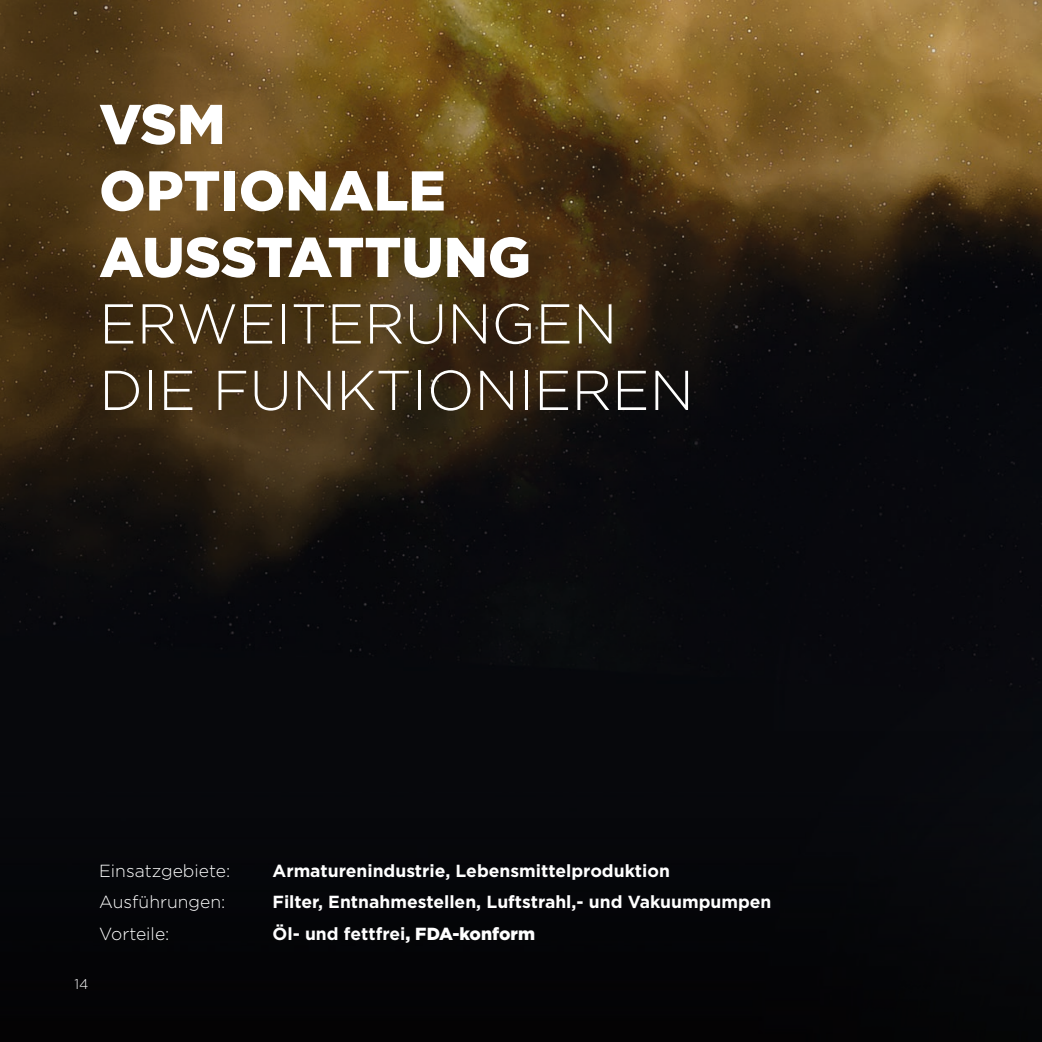
<style>
.page{position:relative;width:1042px;height:1042px;background:#fff}
.page>*{position:absolute;margin:0;border:0;box-sizing:border-box;transform-origin:0 0}
.t1{font:300 56px/66.5px "Gotham";color:#fff}
.t2{font:900 56px/66.5px "Gotham";color:#fff}
.t3{font:700 17.5px "Gotham";color:#fff}
.t4{font:300 17.5px "Gotham";color:#fff}
.t5{font:300 14px "Gotham";color:#fff}
.s1{font-weight:900}
</style>
<div class="page">
<img style="left:0;top:0;width:1042px;height:1042px">
<h1 class="t2" style="left:99px;top:90px;width:433px">VSM<br>OPTIONALE<br>AUSSTATTUNG</h1>
<h1 class="t1" style="left:99px;top:289px;width:596px">ERWEITERUNGEN<br>DIE FUNKTIONIEREN</h1>
<p class="t4" style="left:99px;top:859px;width:132px">Einsatzgebiete:</p>
<p class="t3" style="left:272px;top:859px;width:399px">Armaturenindustrie, Lebensmittelproduktion</p>
<p class="t4" style="left:99px;top:891px;width:128px">Ausführungen:</p>
<p class="t3" style="left:272px;top:890px;width:500px">Filter, Entnahmestellen, Luftstrahl,- und Vakuumpumpen</p>
<p class="t4" style="left:99px;top:922px;width:72px">Vorteile:</p>
<p class="t3" style="left:272px;top:922px;width:264px">Öl- und fettfrei<span class="s1">, FDA-konform</span></p>
<p class="t5" style="left:74px;top:975px;width:15px">14</p>
</div>
